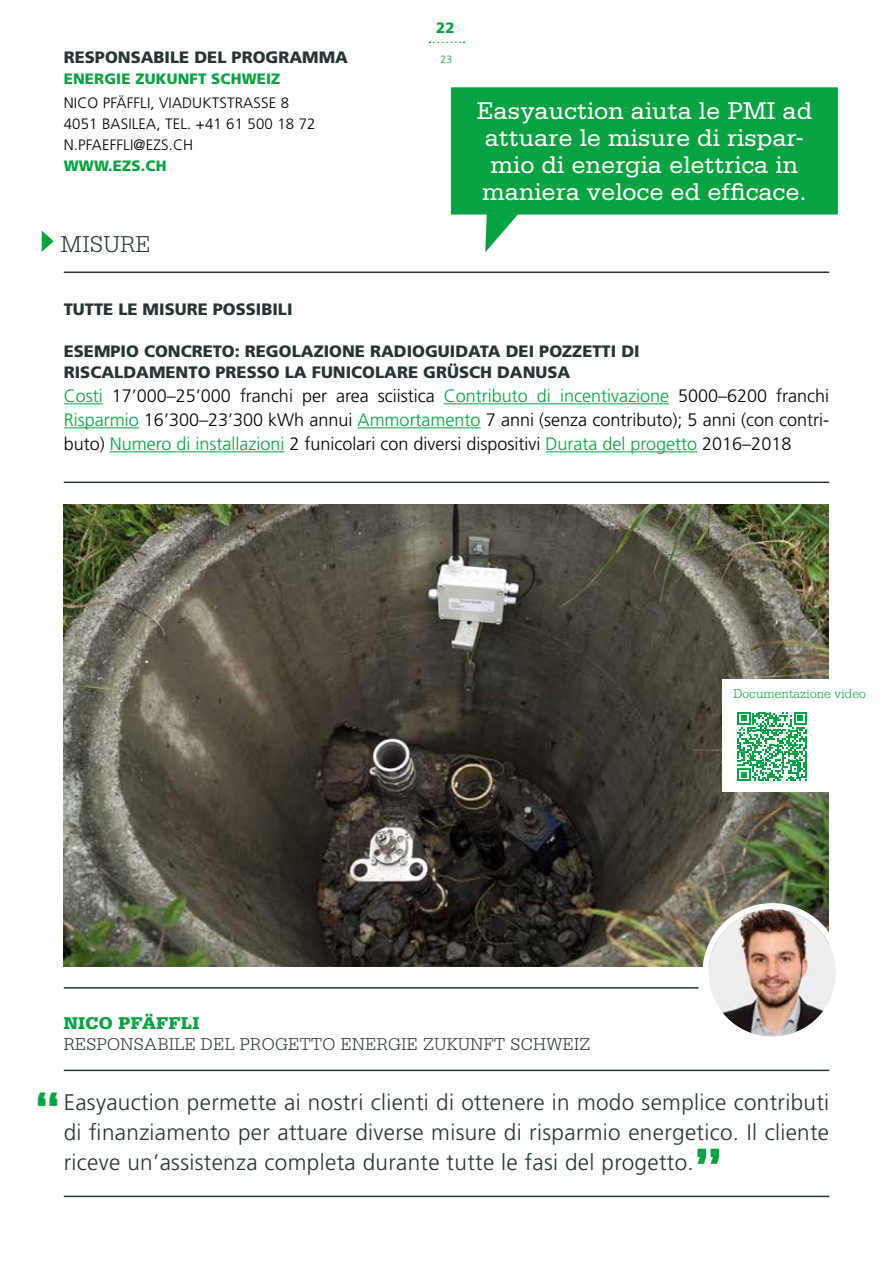
<style>
.page{position:relative;width:893px;height:1263px;background:#fff}
.page>*{position:absolute;margin:0;border:0;box-sizing:border-box;transform-origin:0 0}
.t1{font:900 51px "Serifa Std";color:#07a241}
.t2{font:900 45px "Serifa Std";color:#07a241}
.t3{font:25.5px/27px "Serifa Std";color:#fff;text-align:center}
.t4{font:300 24.3px "Serifa Std";letter-spacing:.02em;color:#283535}
.t5{font:300 22.5px/30px "Frutiger LT Std";letter-spacing:.015em;color:#283535;text-align:justify}
.t6{font:300 18px/24px "Frutiger LT Std";color:#000;text-align:justify}
.t7{font:300 18px "Serifa Std";letter-spacing:.02em;color:#283535}
.t8{font:900 18px "Serifa Std";color:#07a241}
.t9{font:900 16.5px "Frutiger LT Std";color:#283535}
.t10{font:300 15px/21px "Frutiger LT Std";letter-spacing:.01em;color:#000}
.t11{font:900 15px "Frutiger LT Std";letter-spacing:.01em;color:#07a241}
.t12{font:300 13.5px "Serifa Std";color:#07a241}
.t13{font:300 10.5px "Frutiger LT Std";color:#07a241}
.s1{color:#07a241}
</style>
<div class="page">
<svg style="left:429px;top:42px;width:35px;height:1px"></svg>
<img style="left:64px;top:504px;width:764px;height:462px">
<hr style="left:64px;top:1196px;width:765px;height:1px;background:#283535">
<hr style="left:64px;top:272px;width:765px;height:1px;background:#283535">
<hr style="left:64px;top:1070px;width:765px;height:1px;background:#283535">
<hr style="left:64px;top:987px;width:634px;height:2px;background:#283535">
<hr style="left:64px;top:482px;width:765px;height:1px;background:#283535">
<hr style="left:64px;top:403px;width:39px;height:1px;background:#07a241">
<hr style="left:444px;top:403px;width:225px;height:1px;background:#07a241">
<hr style="left:64px;top:427px;width:75px;height:1px;background:#07a241">
<hr style="left:358px;top:427px;width:123px;height:1px;background:#07a241">
<hr style="left:110px;top:451px;width:174px;height:1px;background:#07a241">
<hr style="left:546px;top:451px;width:151px;height:1px;background:#07a241">
<svg style="left:451px;top:87px;width:387px;height:165px;fill:#07a241"></svg>
<svg style="left:42px;top:231px;width:12px;height:21px"></svg>
<div style="left:722px;top:679px;width:145px;height:112px;background:#fff"></div>
<svg style="left:737px;top:712px;width:70px;height:69px"></svg>
<img style="left:708px;top:909px;width:128px;height:128px;border-radius:64px">
<div style="left:702px;top:903px;width:140px;height:140px;border:6px solid #fff;border-radius:50%"></div>
<p class="t9" style="left:64px;top:47px;width:286px">RESPONSABILE DEL PROGRAMMA</p>
<p class="t11" style="left:64px;top:70px;width:93px">ENERGIE ZUKUN</p>
<p class="t11" style="left:189px;top:70px;width:76px">FT SCHWEIZ</p>
<p class="t10" style="left:64px;top:93px;width:189px">Nic o pfäffli, Viaduktstrasse</p>
<p class="t10" style="left:64px;top:93px;width:253px;text-indent:217px">8<br>4051 Basilea, Tel. +41 61 500 18 72 n.pfaeffl</p>
<p class="t10" style="left:130px;top:135px;width:65px">i@ezs.c h</p>
<p class="t11" style="left:64px;top:157px;width:104px">WWW.EZS.CH</p>
<h3 class="t4" style="left:61px;top:230px;width:91px">MISURE</h3>
<p class="t11" style="left:436px;top:19px;width:20px">22</p>
<p class="t13" style="left:441px;top:53px;width:13px">23</p>
<h3 class="t3" style="left:476px;top:98px;width:337px">Easyauction aiuta le PMI ad attuare le misure di rispar&shy;mio di energia elettrica in maniera veloce ed efficace.</h3>
<p class="t9" style="left:64px;top:299px;width:20px">TUTTE</p>
<p class="t9" style="left:118px;top:299px;width:173px">LE MISURE POSSIBILI</p>
<p class="t9" style="left:64px;top:341px;width:509px">ESEMPIO CONCRETO: REGOLAZIONE RADIOGUI DATA DEI POZZETTI</p>
<p class="t9" style="left:621px;top:341px;width:17px">DI</p>
<p class="t9" style="left:64px;top:362px;width:114px">RISCALDAMENT</p>
<p class="t9" style="left:198px;top:362px;width:135px">O PRESSO LA FUNIC</p>
<p class="t9" style="left:362px;top:362px;width:210px">OLARE GRÜSCH DANUSA</p>
<p class="t6" style="left:64px;top:384px;width:767px"><span class="s1">Costi</span> 17’000–25’000 franchi per area sciistica <span class="s1">Contributo di incentivazione</span> 5000–6200 franchi <span class="s1">Risparmio</span> 16’300–23’300 kWh annui <span class="s1">Ammortamento</span> 7 anni (senza contributo); 5 anni (con contri&shy;buto) <span class="s1">Numero di installazioni</span> 2 funicolari con diversi dispositivi <span class="s1">Durata del progetto</span> 2016–2018</p>
<p class="t8" style="left:64px;top:1012px;width:137px">Nico Pfäffli</p>
<p class="t7" style="left:64px;top:1034px;width:528px">RESPONSABILE DEL PROGETTO ENERGIE ZUKUNFT SCHWEIZ</p>
<p class="t12" style="left:733px;top:686px;width:134px">DOCUMENTAZIONE VIDEO</p>
<h2 class="t2" style="left:35px;top:1080px;width:27px">“</h2>
<p class="t5" style="left:64px;top:1088px;width:767px">Easyauction permette ai nostri clienti di ottenere in modo semplice contributi di finanziamento per attuare diverse misure di risparmio energetico. Il cliente riceve un’assistenza completa durante tutte le fasi del progetto.</p>
<h1 class="t1" style="left:694px;top:1135px;width:30px">”</h1>
</div>
